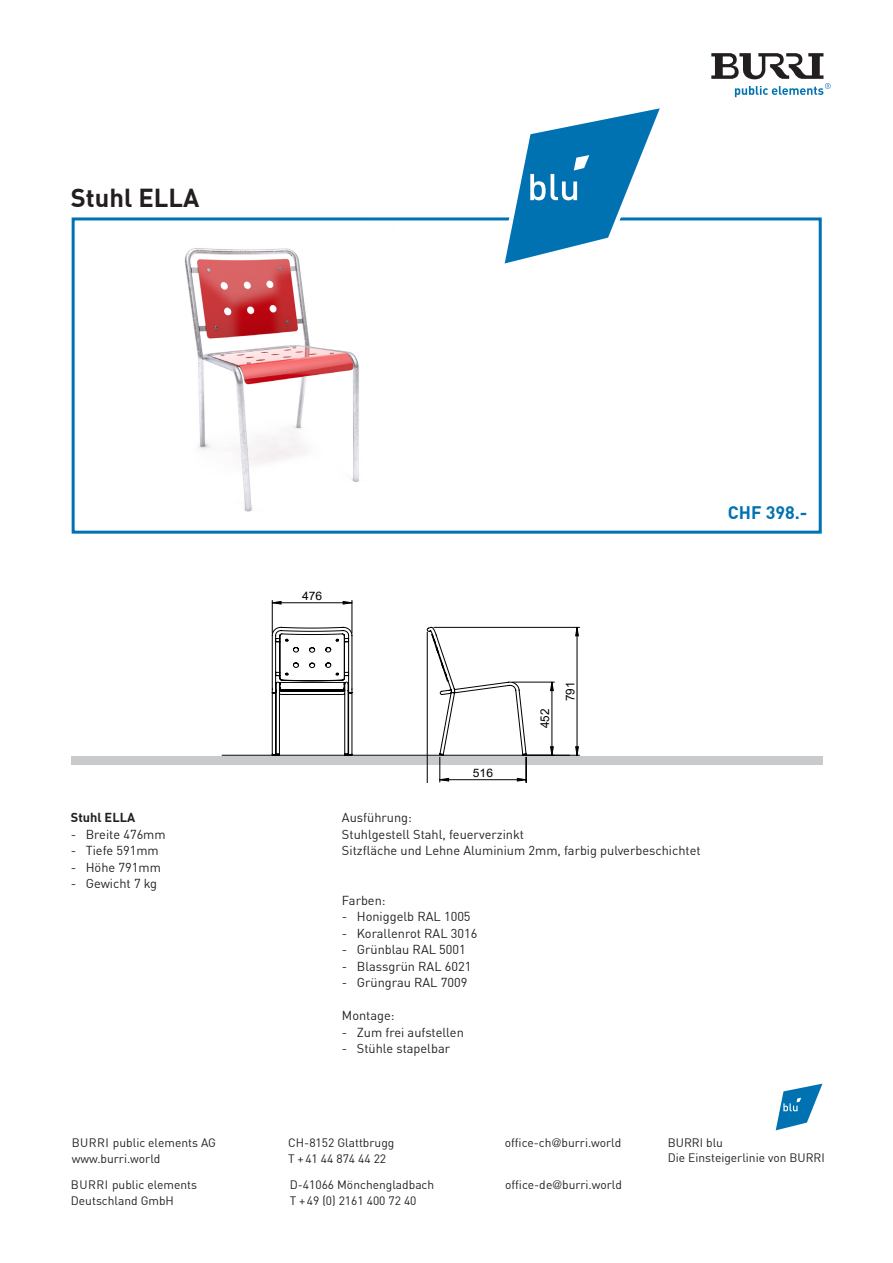
<style>
.page{position:relative;width:893px;height:1263px;background:#fff}
.page>*{position:absolute;margin:0;border:0;box-sizing:border-box;transform-origin:0 0}
.t1{font:700 25.5px "DIN Offc Pro";color:#231f20}
.t2{font:700 17.85px "DIN Offc Pro";color:#0072b2}
.t3{font:12.75px "DIN Offc Pro";color:#231f20}
.t4{font:700 12.75px "DIN Offc Pro";color:#231f20}
.t5{font:12px "DIN Offc Pro";color:#231f20}
.t6{font:12px "Arial";color:#000}
.t7{font:11.7px "Arial";color:#000;scale:1.04 1}
.s1{font-family:"Helvetica Neue LT Std";font-weight:300}
</style>
<div class="page">
<div style="left:71px;top:756px;width:751px;height:9px;background:#c9cacc"></div>
<hr style="left:69px;top:591px;width:754px;height:1px;background:#000">
<hr style="left:69px;top:591px;width:1px;height:191px;background:#000">
<hr style="left:892px;top:591px;width:1px;height:191px;background:#000">
<hr style="left:69px;top:1133px;width:754px;height:1px;background:#000">
<hr style="left:222px;top:755px;width:348px;height:1px;background:#000">
<hr style="left:525px;top:755px;width:54px;height:1px;background:#000">
<hr style="left:434px;top:627px;width:145px;height:1px;background:#000">
<hr style="left:272px;top:600px;width:1px;height:33px;background:#000">
<hr style="left:352px;top:600px;width:1px;height:33px;background:#000">
<hr style="left:427px;top:804px;width:99px;height:1px;background:#000">
<svg style="left:575px;top:627px;width:4px;height:129px"></svg>
<svg style="left:272px;top:601px;width:154px;height:155px"></svg>
<svg style="left:271px;top:626px;width:82px;height:130px"></svg>
<svg style="left:426px;top:626px;width:128px;height:156px"></svg>
<img style="left:184px;top:248px;width:175px;height:264px">
<svg style="left:776px;top:1083px;width:46px;height:47px"></svg>
<div style="left:72px;top:217px;width:750px;height:317px;border:3px solid #0072b2"></div>
<svg style="left:505px;top:108px;width:155px;height:155px"></svg>
<svg style="left:711px;top:53px;width:120px;height:44px"></svg>
<p class="t1" style="left:71px;top:178px;width:130px">Stuhl ELLA</p>
<p class="t4" style="left:71px;top:808px;width:66px">Stuhl ELLA</p>
<p class="t3" style="left:71px;top:825px;width:96px">- Breite 476mm</p>
<p class="t3" style="left:71px;top:841px;width:89px">- Tiefe 591mm</p>
<p class="t3" style="left:71px;top:858px;width:91px">- Höhe 791mm</p>
<p class="t3" style="left:71px;top:874px;width:88px">- Gewicht 7 kg</p>
<p class="t5" style="left:72px;top:1134px;width:146px">BURRI public elements AG</p>
<p class="t5" style="left:72px;top:1149px;width:90px">www.burri.world</p>
<p class="t7" style="left:302px;top:588px;width:21px">476</p>
<p class="t2" style="left:728px;top:499px;width:81px">CHF 398.-</p>
<p class="t7" style="left:473px;top:765px;width:21px">516</p>
<p class="t6" style="left:537px;top:728px;width:21px;rotate:-90deg">452</p>
<p class="t6" style="left:562px;top:701px;width:21px;rotate:-90deg">791</p>
<p class="t3" style="left:342px;top:808px;width:72px">Ausführung:</p>
<p class="t3" style="left:342px;top:825px;width:184px">Stuhlgestell Stahl, feuerverzinkt</p>
<p class="t3" style="left:342px;top:841px;width:360px">Sitzfläche und Lehne Aluminium 2mm, farbig pulverbeschichtet</p>
<p class="t3" style="left:342px;top:891px;width:45px">Farben:</p>
<p class="t3" style="left:342px;top:907px;width:130px">- Honiggelb RAL 1005</p>
<p class="t3" style="left:342px;top:924px;width:137px">- Korallenrot RAL 3016</p>
<p class="t3" style="left:342px;top:940px;width:125px">- Grünblau RAL 5001</p>
<p class="t3" style="left:342px;top:957px;width:131px">- Blassgrün RAL 6021</p>
<p class="t3" style="left:342px;top:973px;width:127px">- Grüngrau RAL 7009</p>
<p class="t3" style="left:342px;top:1006px;width:54px">Montage:</p>
<p class="t3" style="left:342px;top:1023px;width:123px">- Zum frei aufstellen</p>
<p class="t3" style="left:342px;top:1039px;width:110px">- Stühle stapelbar</p>
<p class="t5" style="left:288px;top:1134px;width:108px">CH-8152 Glattbrugg</p>
<p class="t5" style="left:288px;top:1149px;width:99px">T +41 44 874 44 22</p>
<p class="t5" style="left:505px;top:1134px;width:118px">office-ch<span class="s1">@</span>burri.world</p>
<p class="t5" style="left:668px;top:1133px;width:57px">BURRI blu</p>
<p class="t5" style="left:668px;top:1149px;width:158px">Die Einsteigerlinie von BURRI</p>
<p class="t5" style="left:71px;top:1176px;width:128px">BURRI public elements</p>
<p class="t5" style="left:505px;top:1176px;width:118px">office-de<span class="s1">@</span>burri.world</p>
<p class="t5" style="left:71px;top:1191px;width:105px">Deutschland GmbH</p>
<p class="t5" style="left:290px;top:1176px;width:146px">D-41066 Mönchengladbach</p>
<p class="t5" style="left:290px;top:1191px;width:128px">T +49 (0) 2161 400 72 40</p>
</div>
